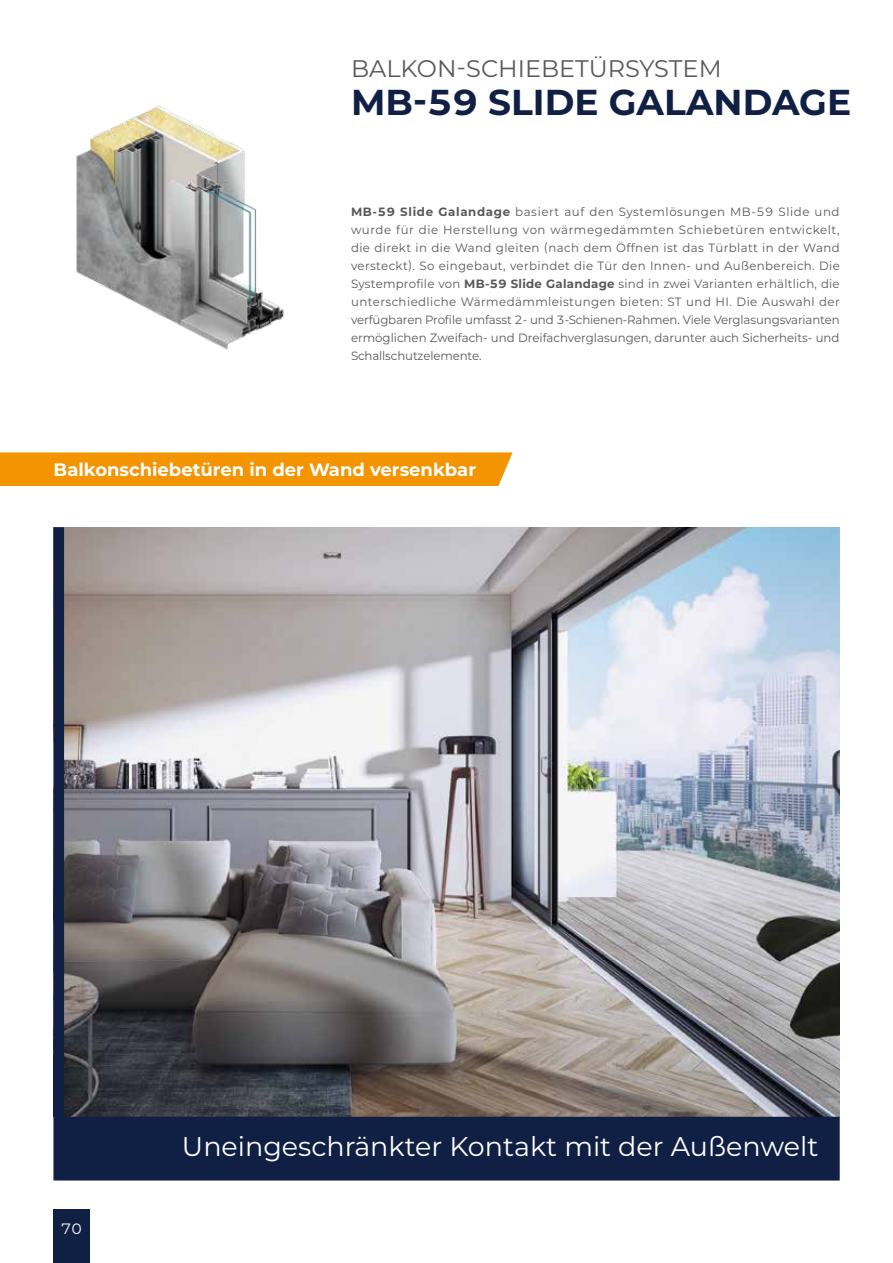
<style>
.page{position:relative;width:893px;height:1263px;background:#fff}
.page>*{position:absolute;margin:0;border:0;box-sizing:border-box;transform-origin:0 0}
.t1{font:700 36px "Montserrat Alu";color:#101f44}
.t2{font:27px "Montserrat Alu";color:#fff}
.t3{font:24px "Montserrat Alu";color:#58585a}
.t4{font:700 18px "Montserrat Alu";color:#fff}
.t5{font:15px "Montserrat Alu";color:#fff}
.t6{font:12px/18px "Montserrat Alu";letter-spacing:-.01em;color:#58585a;text-align:justify}
.s1{font-weight:700}
</style>
<div class="page">
<div style="left:53px;top:1209px;width:37px;height:54px;background:#101f44"></div>
<div style="left:0;top:452px;width:513px;height:34px;background:#f39400"></div>
<img style="left:76px;top:105px;width:208px;height:245px">
<img style="left:53px;top:527px;width:787px;height:653px">
<h3 class="t3" style="left:351px;top:52px;width:372px">BALKON-SCHIEBETÜRSYSTEM</h3>
<h1 class="t1" style="left:351px;top:76px;width:502px">MB-59 SLIDE GALANDAGE</h1>
<p class="t6" style="left:351px;top:202px;width:490px"><span class="s1">MB-59 Slide Galandage</span> basiert auf den Systemlösungen MB-59 Slide und wurde für die Herstellung von wärmegedämmten Schiebetüren entwickelt, die direkt in die Wand gleiten (nach dem Öffnen ist das Türblatt in der Wand versteckt). So eingebaut, verbindet die Tür den Innen- und Außenbereich. Die Systemprofile von <span class="s1">MB-59 Slide Galandage</span> sind in zwei Varianten erhältlich, die unterschiedliche Wärmedämmleistungen bieten: ST und HI. Die Auswahl der verfügbaren Profile umfasst 2- und 3-Schienen-Rahmen. Viele Verglasungsvarianten ermöglichen Zweifach- und Dreifachverglasungen, darunter auch Sicherheits- und Schallschutzelemente.</p>
<h3 class="t4" style="left:54px;top:457px;width:424px">Balkonschiebetüren in der Wand versenkbar</h3>
<p class="t5" style="left:61px;top:1218px;width:22px">70</p>
<h2 class="t2" style="left:182px;top:1128px;width:638px">Uneingeschränkter Kontakt mit der Außenwelt</h2>
</div>
